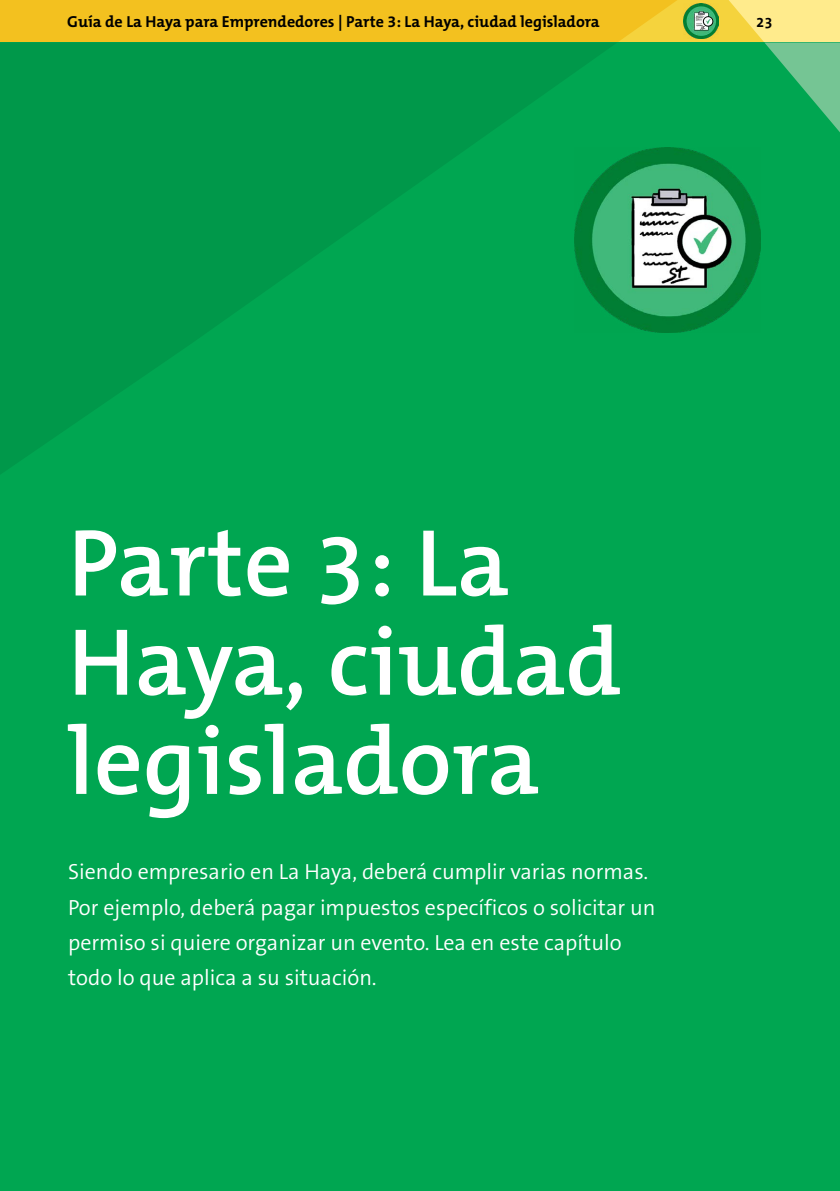
<style>
.page{position:relative;width:840px;height:1191px;background:#fff}
.page>*{position:absolute;margin:0;border:0;box-sizing:border-box;transform-origin:0 0}
.t1{font:600 96px/99.2px "The Mix B W6";color:#fff}
.t2{font:300 22px/35.4px "The Sans B W4";color:#fff}
.t3{font:700 16px "The Mix B W7";color:#000}
.t4{font:700 15px "The Sans B W7";color:#000}
</style>
<div class="page">
<div style="left:0;top:0;width:839px;height:43px;background:#f5d33d"></div>
<div style="left:0;top:0;width:677px;height:43px;background:#f3c11f"></div>
<img style="left:683px;top:4px;width:34px;height:34px">
<div style="left:0;top:43px;width:839px;height:1148px;background:#00a651"></div>
<svg style="left:161px;top:43px;width:455px;height:321px;fill:#00984a"></svg>
<svg style="left:728px;top:0;width:111px;height:131px"></svg>
<svg style="left:0;top:43px;width:161px;height:431px;fill:#00984a"></svg>
<img style="left:574px;top:147px;width:186px;height:186px">
<p class="t3" style="left:67px;top:12px;width:533px">Guía de La Haya para Emprendedores | Parte 3: La Haya, ciudad legisladora</p>
<p class="t4" style="left:755px;top:12px;width:18px">23</p>
<h1 class="t1" style="left:68px;top:514px;width:554px">Parte 3: La<br>Haya, ciudad legisladora</h1>
<p class="t2" style="left:68px;top:854px;width:588px">Siendo empresario en La Haya, deberá cumplir varias normas.<br>Por ejemplo, deberá pagar impuestos específicos o solicitar un permiso si quiere organizar un evento. Lea en este capítulo todo lo que aplica a su situación.</p>
</div>
